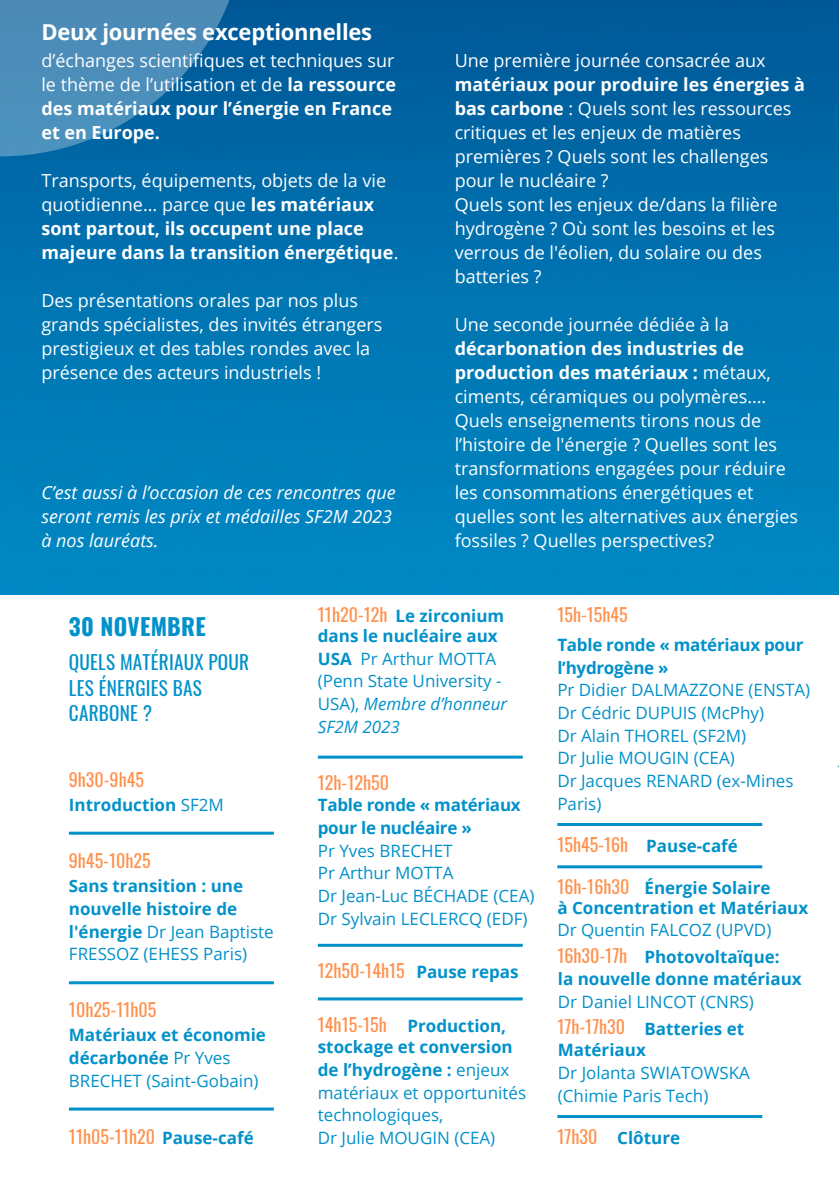
<style>
.page{position:relative;width:839px;height:1191px;background:#fff}
.page>*{position:absolute;margin:0;border:0;box-sizing:border-box;transform-origin:0 0}
.t1{font:700 23.2px "Oswald";letter-spacing:.01em;color:#0291ca}
.t2{font:700 22px "Open Sans";letter-spacing:-.01em;color:#fff}
.t3{font:19.2px/25.6px "Oswald";letter-spacing:.01em;color:#0291ca}
.t4{font:18px/24px "Open Sans";color:#fff}
.t5{font:700 18px/24px "Open Sans";color:#fff}
.t6{font:18px "Oswald";color:#ff914d}
.t7{font:italic 18px/24px "Open Sans";color:#fff}
.t8{font:17px/22.6px "Open Sans";color:#0291ca}
.t9{font:700 17px/22.6px "Open Sans";color:#0291ca}
.s1{font-weight:700}
.s2{font-weight:400}
.s3{font-family:"Open Sans";font-weight:700;font-size:17px;color:#0291ca}
.s4{font-family:"Oswald";font-weight:400;font-size:18px;color:#ff914d}
.s5{font-style:italic}
</style>
<div class="page">
<img style="left:0;top:0;width:838px;height:595px">
<hr style="left:69px;top:832px;width:205px;height:3px;background:#0291ca">
<hr style="left:69px;top:981px;width:205px;height:3px;background:#0291ca">
<hr style="left:318px;top:756px;width:204px;height:3px;background:#0291ca">
<hr style="left:318px;top:997px;width:204px;height:3px;background:#0291ca">
<hr style="left:69px;top:1108px;width:205px;height:3px;background:#0291ca">
<hr style="left:557px;top:1115px;width:205px;height:3px;background:#0291ca">
<hr style="left:557px;top:823px;width:205px;height:3px;background:#0291ca">
<hr style="left:557px;top:865px;width:205px;height:3px;background:#0291ca">
<hr style="left:318px;top:944px;width:204px;height:3px;background:#0291ca">
<svg style="left:0;top:0;width:246px;height:156px;background:#337fb1"></svg>
<p class="t2" style="left:41px;top:17px;width:332px">Deux journées exceptionnelles</p>
<p class="t4" style="left:41px;top:48px;width:356px">d’échanges scientifiques et techniques sur le thème de l’utilisation et de <span class="s1">la ressource des matériaux pour l’énergie en France et en Europe.</span></p>
<p class="t5" style="left:41px;top:168px;width:358px"><span class="s2">Transports, équipements, objets de la vie quotidienne... parce que</span> les matériaux sont partout, ils occupent une place majeure dans la transition énergétique<span class="s2">.</span></p>
<p class="t4" style="left:41px;top:288px;width:342px">Des présentations orales par nos plus grands spécialistes, des invités étrangers prestigieux et des tables rondes avec la présence des acteurs industriels !</p>
<p class="t7" style="left:41px;top:480px;width:356px">C’est aussi à l’occasion de ces rencontres que seront remis les prix et médailles SF2M 2023 à nos lauréats.</p>
<p class="t4" style="left:454px;top:48px;width:352px">Une première journée consacrée aux <span class="s1">matériaux pour produire les énergies à bas carbone</span> : Quels sont les ressources critiques et les enjeux de matières premières ? Quels sont les challenges pour le nucléaire ?</p>
<p class="t4" style="left:454px;top:192px;width:324px">Quels sont les enjeux de/dans la filière hydrogène ? Où sont les besoins et les verrous de l'éolien, du solaire ou des batteries ?</p>
<p class="t4" style="left:454px;top:312px;width:345px">Une seconde journée dédiée à la <span class="s1">décarbonation des industries de production des matériaux :</span> métaux, ciments, céramiques ou polymères….<br>Quels enseignements tirons nous de l’histoire de l'énergie ? Quelles sont les transformations engagées pour réduire les consommations énergétiques et quelles sont les alternatives aux énergies fossiles ? Quelles perspectives?</p>
<p class="t1" style="left:69px;top:608px;width:138px">30 NOVEMBRE</p>
<p class="t3" style="left:69px;top:649px;width:182px">QUELS MATÉRIAUX POUR<br>LES ÉNERGIES BAS<br>CARBONE ?</p>
<p class="t6" style="left:69px;top:766px;width:77px">9h30-9h45</p>
<p class="t9" style="left:69px;top:793px;width:156px">Introduction <span class="s2">SF2M</span></p>
<p class="t6" style="left:69px;top:846px;width:83px">9h45-10h25</p>
<p class="t9" style="left:69px;top:874px;width:206px">Sans transition : une nouvelle histoire de l'énergie <span class="s2">Dr Jean Baptiste<br>FRESSOZ (EHESS Paris)</span></p>
<p class="t6" style="left:69px;top:996px;width:89px">10h25-11h05</p>
<p class="t9" style="left:69px;top:1023px;width:198px">Matériaux et économie décarbonée <span class="s2">Pr Yves<br>BRECHET (Saint-Gobain)</span></p>
<p class="t6" style="left:69px;top:1122px;width:186px">11h05-11h20 <span class="s3">Pause-café</span></p>
<p class="t9" style="left:318px;top:604px;width:188px"><span class="s4">11h20-12h</span> Le zirconium</p>
<p class="t8" style="left:318px;top:624px;width:191px"><span class="s1">dans le nucléaire aux<br>USA</span> Pr Arthur MOTTA (Penn State University -<br>USA), <span class="s5">Membre d’honneur<br>SF2M 2023</span></p>
<p class="t6" style="left:318px;top:768px;width:73px">12h-12h50</p>
<p class="t9" style="left:318px;top:794px;width:204px">Table ronde « matériaux pour le nucléaire »</p>
<p class="t8" style="left:318px;top:839px;width:136px">Pr Yves BRECHET</p>
<p class="t8" style="left:318px;top:862px;width:137px">Pr Arthur MOTTA</p>
<p class="t8" style="left:318px;top:884px;width:218px">Dr Jean-Luc BÉCHADE (CEA)<br>Dr Sylvain LECLERCQ (EDF)</p>
<p class="t6" style="left:318px;top:957px;width:88px">12h50-14h15</p>
<p class="t9" style="left:416px;top:960px;width:104px">Pause repas</p>
<p class="t6" style="left:318px;top:1010px;width:71px">14h15-15h</p>
<p class="t9" style="left:407px;top:1014px;width:100px">Production,</p>
<p class="t8" style="left:318px;top:1035px;width:210px"><span class="s1">stockage et conversion de l’hydrogène :</span> enjeux matériaux et opportunités technologiques,</p>
<p class="t8" style="left:318px;top:1126px;width:179px">Dr Julie MOUGIN (CEA)</p>
<p class="t6" style="left:557px;top:600px;width:72px">15h-15h45</p>
<p class="t9" style="left:557px;top:633px;width:248px">Table ronde « matériaux pour l’hydrogène »</p>
<p class="t8" style="left:557px;top:678px;width:254px">Pr Didier DALMAZZONE (ENSTA)</p>
<p class="t8" style="left:557px;top:701px;width:208px">Dr Cédric DUPUIS (McPhy)</p>
<p class="t8" style="left:557px;top:724px;width:190px">Dr Alain THOREL (SF2M)</p>
<p class="t8" style="left:557px;top:746px;width:179px">Dr Julie MOUGIN (CEA)</p>
<p class="t8" style="left:557px;top:769px;width:238px">Dr Jacques RENARD (ex-Mines<br>Paris)</p>
<p class="t6" style="left:557px;top:830px;width:72px">15h45-16h</p>
<p class="t9" style="left:646px;top:834px;width:93px">Pause-café</p>
<p class="t9" style="left:644px;top:876px;width:127px">Énergie Solaire</p>
<p class="t6" style="left:557px;top:873px;width:74px">16h-16h30</p>
<p class="t9" style="left:557px;top:896px;width:252px">à Concentration et Matériaux<br><span class="s2">Dr Quentin FALCOZ (UPVD)</span></p>
<p class="t6" style="left:557px;top:942px;width:71px">16h30-17h</p>
<p class="t9" style="left:644px;top:946px;width:137px">Photovoltaïque:</p>
<p class="t9" style="left:558px;top:967px;width:245px">la nouvelle donne matériaux</p>
<p class="t8" style="left:558px;top:990px;width:197px">Dr Daniel LINCOT (CNRS)</p>
<p class="t6" style="left:557px;top:1013px;width:69px">17h-17h30</p>
<p class="t9" style="left:644px;top:1017px;width:101px">Batteries et</p>
<p class="t9" style="left:558px;top:1038px;width:89px">Matériaux</p>
<p class="t8" style="left:558px;top:1061px;width:193px">Dr Jolanta SWIATOWSKA (Chimie Paris Tech)</p>
<p class="t6" style="left:557px;top:1122px;width:41px">17h30</p>
<p class="t9" style="left:617px;top:1126px;width:64px">Clôture</p>
</div>
